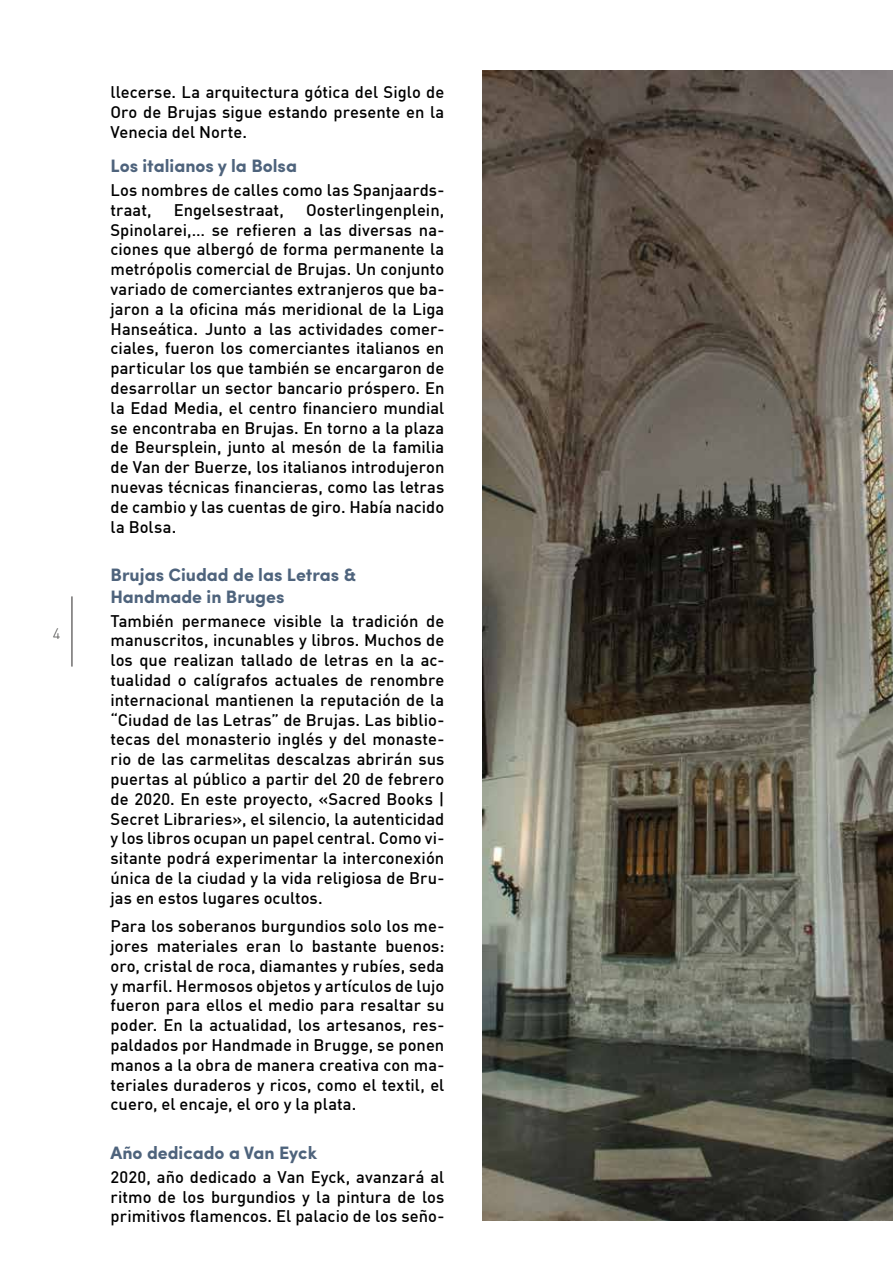
<style>
.page{position:relative;width:893px;height:1263px;background:#fff}
.page>*{position:absolute;margin:0;border:0;box-sizing:border-box;transform-origin:0 0}
.t1{font:700 18px/21.6px "Sofia Pro";color:#4e637c}
.t2{font:500 16.5px/19.8px "DIN Offc Pro";letter-spacing:.005em;color:#000;text-align:justify}
.t3{font:300 15px "DIN Offc Pro";color:#4a4a49}
</style>
<div class="page">
<hr style="left:71px;top:596px;width:2px;height:70px;background:#706f6f">
<img style="left:482px;top:70px;width:411px;height:1150px">
<p class="t3" style="left:53px;top:622px;width:9px">4</p>
<p class="t2" style="left:111px;top:80px;width:335px">llecerse. La arquitectura gótica del Siglo de Oro de Brujas sigue estando presente en la Venecia del Norte.</p>
<p class="t1" style="left:111px;top:154px;width:188px">Los italianos y la Bolsa</p>
<p class="t2" style="left:111px;top:178px;width:335px">Los nombres de calles como las Spanjaards&shy;traat,</p>
<p class="t2" style="left:111px;top:198px;width:335px;text-indent:195px">Oosterlingenplein, Spinolarei,… se refieren a las diversas na&shy;ciones que albergó de forma permanente la metrópolis comercial de Brujas. Un conjunto variado de comerciantes extranjeros que ba&shy;jaron a la oficina más meridional de la Liga Hanseática. Junto a las actividades comer&shy;ciales, fueron los comerciantes italianos en particular los que también se encargaron de desarrollar un sector bancario próspero. En la Edad Media, el centro financiero mundial se encontraba en Brujas. En torno a la plaza de Beursplein, junto al mesón de la familia de Van der Buerze, los italianos introdujeron nuevas técnicas financieras, como las letras de cambio y las cuentas de giro. Había nacido la Bolsa.</p>
<p class="t1" style="left:111px;top:563px;width:247px">Brujas Ciudad de las Letras &amp;<br>Handmade in Bruges</p>
<p class="t2" style="left:111px;top:609px;width:335px">También permanece visible la tradición de manuscritos, incunables y libros. Muchos de los que realizan tallado de letras en la ac&shy;tualidad o calígrafos actuales de renombre internacional mantienen la reputación de la “Ciudad de las Letras” de Brujas. Las biblio&shy;tecas del monasterio inglés y del monaste&shy;rio de las carmelitas descalzas abrirán sus puertas al público a partir del 20 de febrero de 2020. En este proyecto, «Sacred Books | Secret Libraries», el silencio, la autenticidad y los libros ocupan un papel central. Como vi&shy;sitante podrá experimentar la interconexión única de la ciudad y la vida religiosa de Bru&shy;jas en estos lugares ocultos.</p>
<p class="t2" style="left:111px;top:914px;width:335px">Para los soberanos burgundios solo los me&shy;jores materiales eran lo bastante buenos: oro, cristal de roca, diamantes y rubíes, seda y marfil. Hermosos objetos y artículos de lujo fueron para ellos el medio para resaltar su poder. En la actualidad, los artesanos, res&shy;paldados por Handmade in Brugge, se ponen manos a la obra de manera creativa con ma&shy;teriales duraderos y ricos, como el textil, el cuero, el encaje, el oro y la plata.</p>
<p class="t1" style="left:111px;top:1140px;width:208px">Año dedicado a Van Eyck</p>
<p class="t2" style="left:111px;top:1165px;width:335px">2020, año dedicado a Van Eyck, avanzará al ritmo de los burgundios y la pintura de los primitivos flamencos. El palacio de los seño-</p>
<p class="t2" style="left:174px;top:198px;width:112px">Engelsestraat,</p>
</div>
